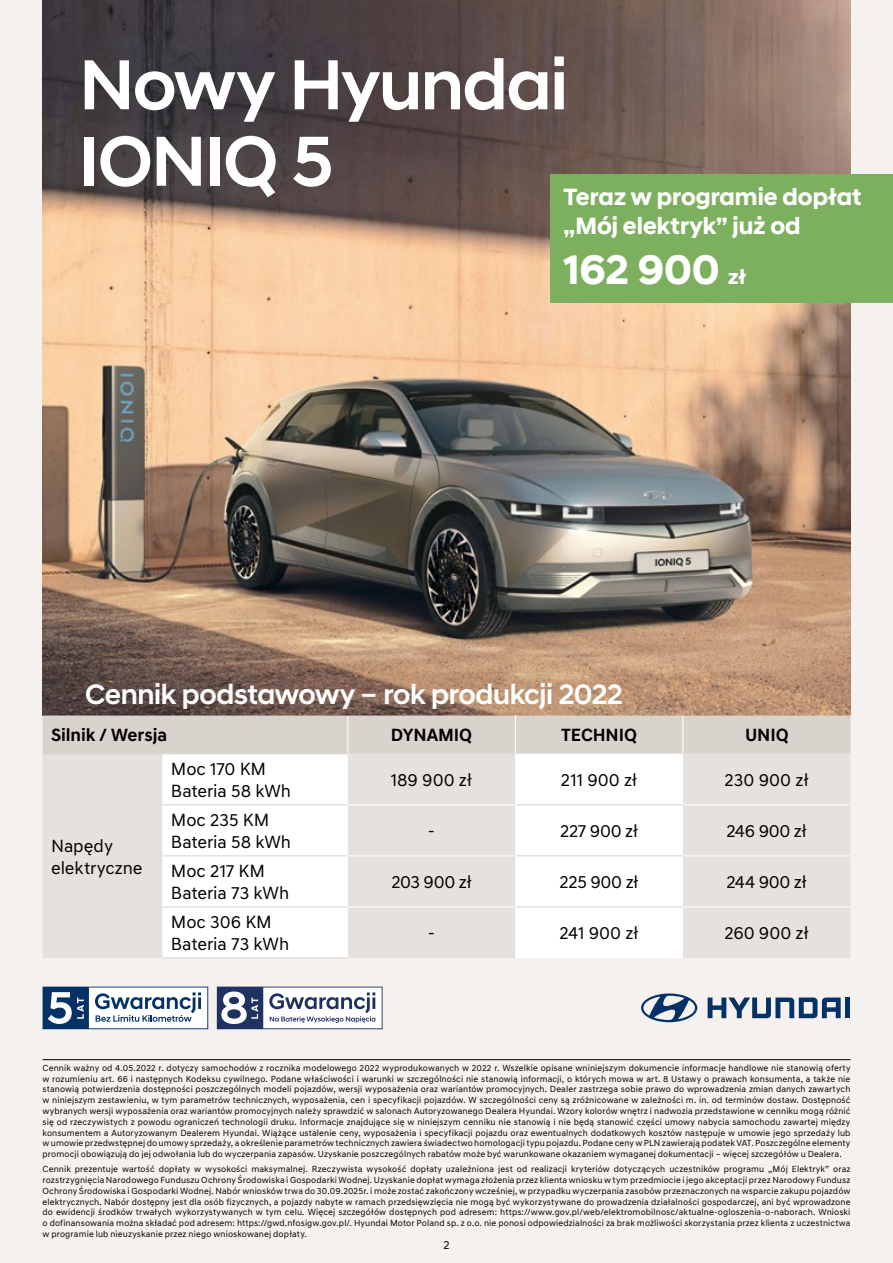
<style>
.page{position:relative;width:893px;height:1263px;background:#f4f1ef}
.page>*{position:absolute;margin:0;border:0;box-sizing:border-box;transform-origin:0 0}
.t1{font:500 72px/76.5px "Hyundai Sans Head";letter-spacing:-.02em;color:#fff}
.t2{font:700 42px "Hyundai Sans Head";letter-spacing:-.005em;color:#fff}
.t3{font:500 28.5px "Hyundai Sans Head";letter-spacing:-.015em;color:#fff}
.t4{font:700 24px/28.8px "Hyundai Sans Head";color:#fff}
.t5{font:18px/22.5px "Hyundai Sans Text";letter-spacing:-.005em;color:#000}
.t6{font:700 18px "Hyundai Sans Text";letter-spacing:-.005em;color:#000}
.t7{font:12px "Hyundai Sans Text";color:#000}
.t8{font:9px/10.8px "Hyundai Sans Text";letter-spacing:.015em;color:#000;text-align:justify}
.s1{font-size:21px}
</style>
<div class="page">
<img style="left:43px;top:0;width:807px;height:715px">
<div style="left:43px;top:715px;width:807px;height:39px;background:#d9d3cd"></div>
<div style="left:43px;top:754px;width:807px;height:204px;background:#e6e1dd"></div>
<svg style="left:162px;top:754px;width:521px;height:204px;fill:#fff"></svg>
<hr style="left:347px;top:715px;width:1px;height:38px;background:#fff">
<hr style="left:515px;top:715px;width:1px;height:39px;background:#fff">
<hr style="left:682px;top:715px;width:1px;height:39px;background:#fff">
<hr style="left:43px;top:753px;width:119px;height:1px;background:#d9d3cd">
<hr style="left:162px;top:753px;width:186px;height:1px;background:#d9d3cd">
<hr style="left:162px;top:804px;width:186px;height:1px;background:#d9d3cd">
<hr style="left:162px;top:855px;width:186px;height:1px;background:#d9d3cd">
<hr style="left:162px;top:906px;width:186px;height:1px;background:#d9d3cd">
<hr style="left:162px;top:957px;width:186px;height:1px;background:#d9d3cd">
<hr style="left:515px;top:804px;width:168px;height:1px;background:#d9d3cd">
<hr style="left:515px;top:855px;width:168px;height:1px;background:#d9d3cd">
<hr style="left:515px;top:906px;width:168px;height:1px;background:#d9d3cd">
<hr style="left:348px;top:804px;width:167px;height:1px;background:#fff">
<hr style="left:683px;top:804px;width:167px;height:1px;background:#fff">
<hr style="left:348px;top:855px;width:167px;height:1px;background:#fff">
<hr style="left:683px;top:855px;width:167px;height:1px;background:#fff">
<hr style="left:348px;top:906px;width:167px;height:1px;background:#fff">
<hr style="left:683px;top:906px;width:167px;height:1px;background:#fff">
<div style="left:551px;top:174px;width:342px;height:128px;background:#7db05e"></div>
<hr style="left:43px;top:1059px;width:807px;height:1px;background:#000">
<svg style="left:708px;top:997px;width:133px;height:21px"></svg>
<div style="left:845px;top:997px;width:5px;height:21px;background:#053266"></div>
<svg style="left:641px;top:993px;width:56px;height:29px"></svg>
<svg style="left:43px;top:986px;width:165px;height:43px"></svg>
<svg style="left:217px;top:986px;width:166px;height:43px"></svg>
<h1 class="t1" style="left:79px;top:46px;width:490px">Nowy Hyundai<br>IONIQ 5</h1>
<h3 class="t4" style="left:563px;top:183px;width:300px">Teraz w programie dopłat „Mój elektryk” już od</h3>
<h2 class="t2" style="left:563px;top:245px;width:184px">162 900 <span class="s1">zł</span></h2>
<h3 class="t3" style="left:85px;top:677px;width:539px">Cennik podstawowy – rok produkcji 2022</h3>
<h3 class="t6" style="left:51px;top:724px;width:118px">Silnik / Wersja</h3>
<h3 class="t6" style="left:391px;top:724px;width:83px">DYNAMIQ</h3>
<h3 class="t6" style="left:561px;top:724px;width:77px">TECHNIQ</h3>
<h3 class="t6" style="left:745px;top:724px;width:45px">UNIQ</h3>
<h3 class="t5" style="left:51px;top:835px;width:93px;line-height:21.6px">Napędy elektryczne</h3>
<h3 class="t5" style="left:171px;top:757px;width:122px">Moc 170 KM<br>Bateria 58 kWh</h3>
<h3 class="t5" style="left:391px;top:768px;width:83px">189 900 zł</h3>
<h3 class="t5" style="left:561px;top:768px;width:78px">211 900 zł</h3>
<h3 class="t5" style="left:725px;top:768px;width:86px">230 900 zł</h3>
<h3 class="t5" style="left:171px;top:808px;width:122px">Moc 235 KM<br>Bateria 58 kWh</h3>
<h3 class="t5" style="left:428px;top:820px;width:9px">-</h3>
<h3 class="t5" style="left:560px;top:820px;width:79px">227 900 zł</h3>
<h3 class="t5" style="left:726px;top:820px;width:82px">246 900 zł</h3>
<h3 class="t5" style="left:171px;top:859px;width:120px">Moc 217 KM<br>Bateria 73 kWh</h3>
<h3 class="t5" style="left:391px;top:871px;width:82px">203 900 zł</h3>
<h3 class="t5" style="left:560px;top:871px;width:81px">225 900 zł</h3>
<h3 class="t5" style="left:726px;top:871px;width:82px">244 900 zł</h3>
<h3 class="t5" style="left:171px;top:910px;width:120px">Moc 306 KM<br>Bateria 73 kWh</h3>
<h3 class="t5" style="left:428px;top:922px;width:9px">-</h3>
<h3 class="t5" style="left:559px;top:922px;width:81px">241 900 zł</h3>
<h3 class="t5" style="left:724px;top:922px;width:86px">260 900 zł</h3>
<p class="t8" style="left:43px;top:1062px;width:809px">Cennik ważny od 4.05.2022 r. dotyczy samochodów z rocznika modelowego 2022 wyprodukowanych w 2022 r. Wszelkie opisane wniniejszym dokumencie informacje handlowe nie stanowią oferty w rozumieniu art. 66 i następnych Kodeksu cywilnego. Podane właściwości i warunki w szczególności nie stanowią informacji, o których mowa w art. 8 Ustawy o prawach konsumenta, a także nie stanowią potwierdzenia dostępności poszczególnych modeli pojazdów, wersji wyposażenia oraz wariantów promocyjnych. Dealer zastrzega sobie prawo do wprowadzenia zmian danych zawartych w niniejszym zestawieniu, w tym parametrów technicznych, wyposażenia, cen i specyfikacji pojazdów. W szczególności ceny są zróżnicowane w zależności m. in. od terminów dostaw. Dostępność wybranych wersji wyposażenia oraz wariantów promocyjnych należy sprawdzić w salonach Autoryzowanego Dealera Hyundai. Wzory kolorów wnętrz i nadwozia przedstawione w cenniku mogą różnić się od rzeczywistych z powodu ograniczeń technologii druku. Informacje znajdujące się w niniejszym cenniku nie stanowią i nie będą stanowić części umowy nabycia samochodu zawartej między konsumentem a Autoryzowanym Dealerem Hyundai. Wiążące ustalenie ceny, wyposażenia i specyfikacji pojazdu oraz ewentualnych dodatkowych kosztów następuje w umowie jego sprzedaży lub w umowie przedwstępnej do umowy sprzedaży, a określenie parametrów technicznych zawiera świadectwo homologacji typu pojazdu. Podane ceny w PLN zawierają podatek VAT. Poszczególne elementy promocji obowiązują do jej odwołania lub do wyczerpania zapasów. Uzyskanie poszczególnych rabatów może być warunkowane okazaniem wymaganej dokumentacji – więcej szczegółów u Dealera.</p>
<p class="t8" style="left:43px;top:1164px;width:809px">Cennik prezentuje wartość dopłaty w wysokości maksymalnej. Rzeczywista wysokość dopłaty uzależniona jest od realizacji kryteriów dotyczących uczestników programu „Mój Elektryk” oraz rozstrzygnięcia Narodowego Funduszu Ochrony Środowiska i Gospodarki Wodnej. Uzyskanie dopłat wymaga złożenia przez klienta wniosku w tym przedmiocie i jego akceptacji przez Narodowy Fundusz Ochrony Środowiska i Gospodarki Wodnej. Nabór wniosków trwa do 30.09.2025r. i może zostać zakończony wcześniej, w przypadku wyczerpania zasobów przeznaczonych na wsparcie zakupu pojazdów elektrycznych. Nabór dostępny jest dla osób fizycznych, a pojazdy nabyte w ramach przedsięwzięcia nie mogą być wykorzystywane do prowadzenia działalności gospodarczej, ani być wprowadzone do ewidencji środków trwałych wykorzystywanych w tym celu. Więcej szczegółów dostępnych pod adresem: https://www.gov.pl/web/elektromobilnosc/aktualne-ogloszenia-o-naborach. Wnioski o dofinansowania można składać pod adresem: https://gwd.nfosigw.gov.pl/. Hyundai Motor Poland sp. z o.o. nie ponosi odpowiedzialności za brak możliwości skorzystania przez klienta z uczestnictwa w programie lub nieuzyskanie przez niego wnioskowanej dopłaty.</p>
<h3 class="t7" style="left:443px;top:1237px;width:8px">2</h3>
</div>
